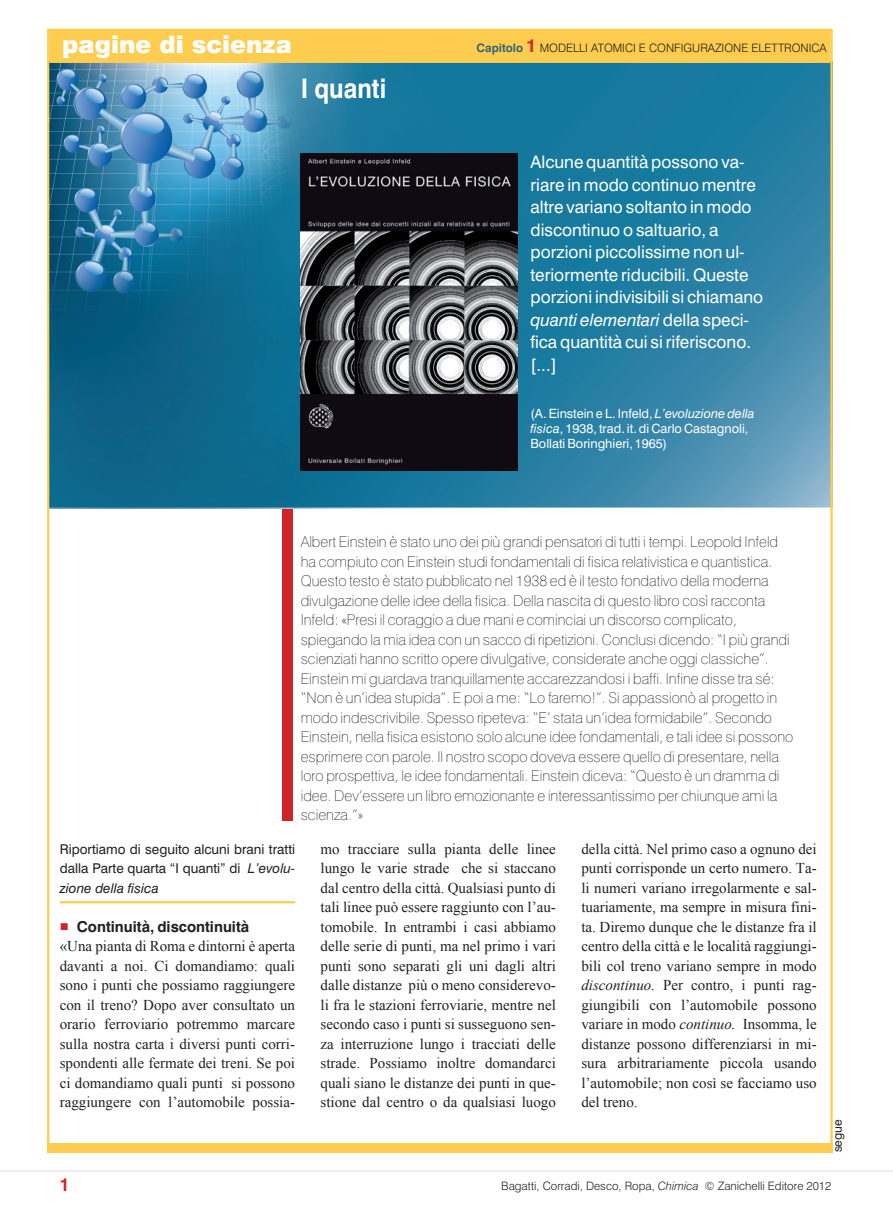
<style>
.page{position:relative;width:893px;height:1212px;background:#fff}
.page>*{position:absolute;margin:0;border:0;box-sizing:border-box;transform-origin:0 0}
.t1{font:700 27px "Swiss 721 BT";color:#fff;scale:.9 1}
.t2{font:900 24px "Swiss 721 BT";color:#fff}
.t3{font:700 18px "Swiss 721 BT";color:#d1232a}
.t4{font:17.25px/22.5px "Swiss 721 BT";color:#fff}
.t5{font:15px/19.5px "Times New Roman";color:#231f20;text-align:justify}
.t6{font:100 15px/19.5px "Swiss 721 BT";color:#231f20}
.t7{font:700 15px "Swiss 721 BT";color:#231f20}
.t8{font:13.5px/19.5px "Swiss 721 BT";color:#231f20;text-align:justify}
.t9{font:12.75px/15px "Swiss 721 BT";color:#fff}
.t10{font:12px "Swiss 721 BT";color:#231f20}
.t11{font:300 11.7px "Swiss 721 BT";color:#231f20}
.s1{font-weight:700;color:#356578}
.s2{font-weight:700;font-size:18px;color:#d1232a}
.s3{font-style:italic}
.s4{font-family:"Times New Roman";font-weight:400;color:#d1232a}
</style>
<div class="page">
<hr style="left:0;top:1170px;width:893px;height:1px;background:#e6e7e9">
<div style="left:282px;top:506px;width:10px;height:315px;background:#d1232a"></div>
<img style="left:50px;top:63px;width:780px;height:445px">
<div style="left:49px;top:30px;width:781px;height:33px;background:#fecc4e"></div>
<hr style="left:60px;top:901px;width:235px;height:2px;background:#fecc4e">
<img style="left:301px;top:153px;width:216px;height:318px">
<div style="left:47px;top:1143px;width:786px;height:9px;background:#fecc4e"></div>
<h2 class="t2" style="left:62px;top:30px;width:231px">pagine di scienza</h2>
<h1 class="t1" style="left:301px;top:72px;width:97px">I quanti</h1>
<p class="t11" style="left:477px;top:40px;width:352px"><span class="s1">Capitolo</span> <span class="s2">1</span> MODELLI ATOM ICI E CONFIGURAZIONE ELETTRONICA</p>
<p class="t4" style="left:530px;top:151px;width:234px">Alcune quantità possono va&shy;riare in modo continuo mentre altre variano soltanto in modo discontinuo o saltuario, a porzioni piccolissime non ul&shy;teriormente riducibili. Queste porzioni indivisibili si chiamano <span class="s3">quanti elementari</span> della speci&shy;fica quantità cui si riferiscono. [...]</p>
<p class="t9" style="left:530px;top:406px;width:226px">(A. Einstein e L. Infeld, <span class="s3">L’evoluzione della fisica</span>, 1938, trad. it. di Carlo Castagnoli,<br>Bollati Boringhieri, 1965)</p>
<p class="t6" style="left:301px;top:532px;width:494px">Albert Einstein è stato uno dei più grandi pensatori di tutti i tempi. Leopold Infeld ha compiuto con Einstein studi fondamentali di fisica relativistica e quantistica.<br>Questo testo è stato pubblicato nel 1938 ed è il testo fondativo della moderna divulgazione delle idee della fisica. Della nascita di questo libro così racconta Infeld: «Presi il coraggio a due mani e cominciai un discorso complicato, spiegando la mia idea con un sacco di ripetizioni. Conclusi dicendo: “I più grandi scienziati hanno scritto opere divulgative, considerate anche oggi classiche”.<br>Einstein mi guardava tranquillamente accarezzandosi i baffi. Infine disse tra sé: “Non è un’idea stupida”. E poi a me: “Lo faremo!”. Si appassionò al progetto in modo indescrivibile. Spesso ripeteva: “E’ stata un’idea formidabile”. Secondo Einstein, nella fisica esistono solo alcune idee fondamentali, e tali idee si possono esprimere con parole. Il nostro scopo doveva essere quello di presentare, nella loro prospettiva, le idee fondamentali. Einstein diceva: “Questo è un dramma di idee. Dev’essere un libro emozionante e interessantissimo per chiunque ami la scienza.”»</p>
<p class="t8" style="left:60px;top:839px;width:237px">Riportiamo di seguito alcuni brani tratti dalla Parte quarta “I quanti” di <span class="s3">L’evolu&shy;zione della fisica</span></p>
<p class="t7" style="left:60px;top:917px;width:191px"><span class="s4">■</span> Continuità, discontinuità</p>
<p class="t5" style="left:60px;top:936px;width:237px">«Una pianta di Roma e dintorni è aperta davanti a noi. Ci domandiamo: quali sono i punti che possiamo raggiungere con il treno? Dopo aver consultato un orario ferroviario potremmo marcare sulla nostra carta i diversi punti corri&shy;spondenti alle fermate dei treni. Se poi ci domandiamo quali punti si possono raggiungere con l’automobile possia-</p>
<p class="t5" style="left:321px;top:839px;width:237px">mo tracciare sulla pianta delle linee lungo le varie strade che si staccano dal centro della città. Qualsiasi punto di tali linee può essere raggiunto con l’au&shy;tomobile. In entrambi i casi abbiamo delle serie di punti, ma nel primo i vari punti sono separati gli uni dagli altri dalle distanze più o meno considerevo&shy;li fra le stazioni ferroviarie, mentre nel secondo caso i punti si susseguono sen&shy;za interruzione lungo i tracciati delle strade. Possiamo inoltre domandarci quali siano le distanze dei punti in que&shy;stione dal centro o da qualsiasi luogo</p>
<p class="t5" style="left:581px;top:839px;width:237px">della città. Nel primo caso a ognuno dei punti corrisponde un certo numero. Ta&shy;li numeri variano irregolarmente e sal&shy;tuariamente, ma sempre in misura fini&shy;ta. Diremo dunque che le distanze fra il centro della città e le località raggiungi&shy;bili col treno variano sempre in modo <span class="s3">discontinuo.</span> Per contro, i punti rag&shy;giungibili con l’automobile possono variare in modo <span class="s3">continuo.</span> Insomma, le distanze possono differenziarsi in mi&shy;sura arbitrariamente piccola usando l’automobile; non così se facciamo uso del treno.</p>
<p class="t10" style="left:830px;top:1152px;width:35px;rotate:-90deg">segue</p>
<p class="t3" style="left:60px;top:1173px;width:12px">1</p>
<p class="t11" style="left:501px;top:1178px;width:332px">BAGATTI, CORRADI, DESCO, ROPA, <span class="s3">Chimica</span> © ZANICHELLI EDITORE 2012</p>
</div>
